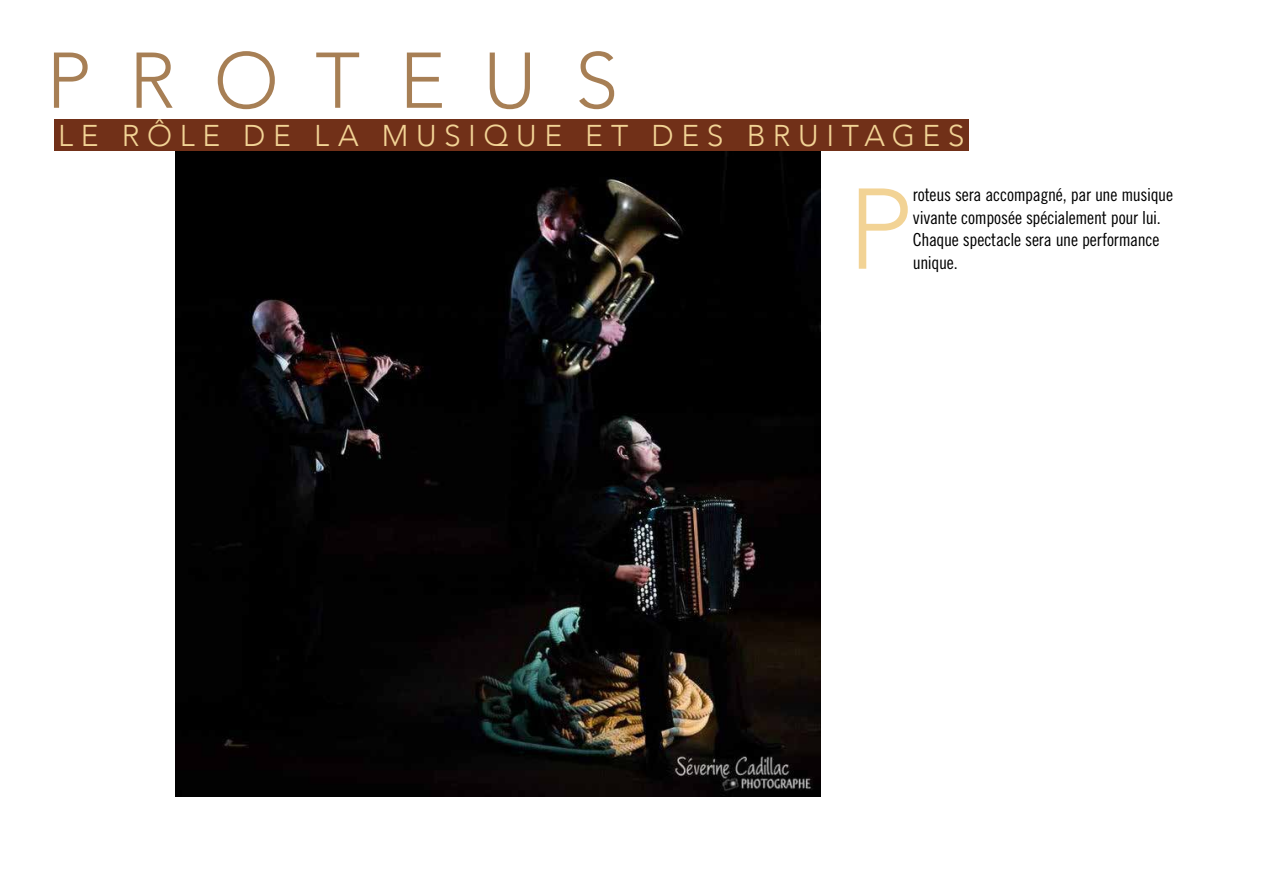
<style>
.page{position:relative;width:1263px;height:893px;background:#fff}
.page>*{position:absolute;margin:0;border:0;box-sizing:border-box;transform-origin:0 0}
.t1{font:300 113.4px "Avenir";color:#f2d395}
.t2{font:300 78px "Avenir";letter-spacing:.49em;color:#a77f55}
.t3{font:300 30px "Avenir";letter-spacing:.25em;color:#f2d395}
.t4{font:18px/22.5px "Trade Gothic Cond Eighteen";letter-spacing:-.015em;color:#000}
</style>
<div class="page">
<img style="left:175px;top:151px;width:645px;height:645px">
<div style="left:54px;top:119px;width:915px;height:32px;background:#713018"></div>
<h2 class="t2" style="left:46px;top:35px;width:573px">PROTEUS</h2>
<h3 class="t3" style="left:58px;top:118px;width:908px">LE RÔLE DE LA MUSIQUE ET DES BRUITAGES</h3>
<h1 class="t1" style="left:848px;top:163px;width:67px">P</h1>
<p class="t4" style="left:913px;top:183px;width:262px">roteus sera accompagné, par une musique vivante composée spécialement pour lui.<br>Chaque spectacle sera une performance unique.</p>
</div>
